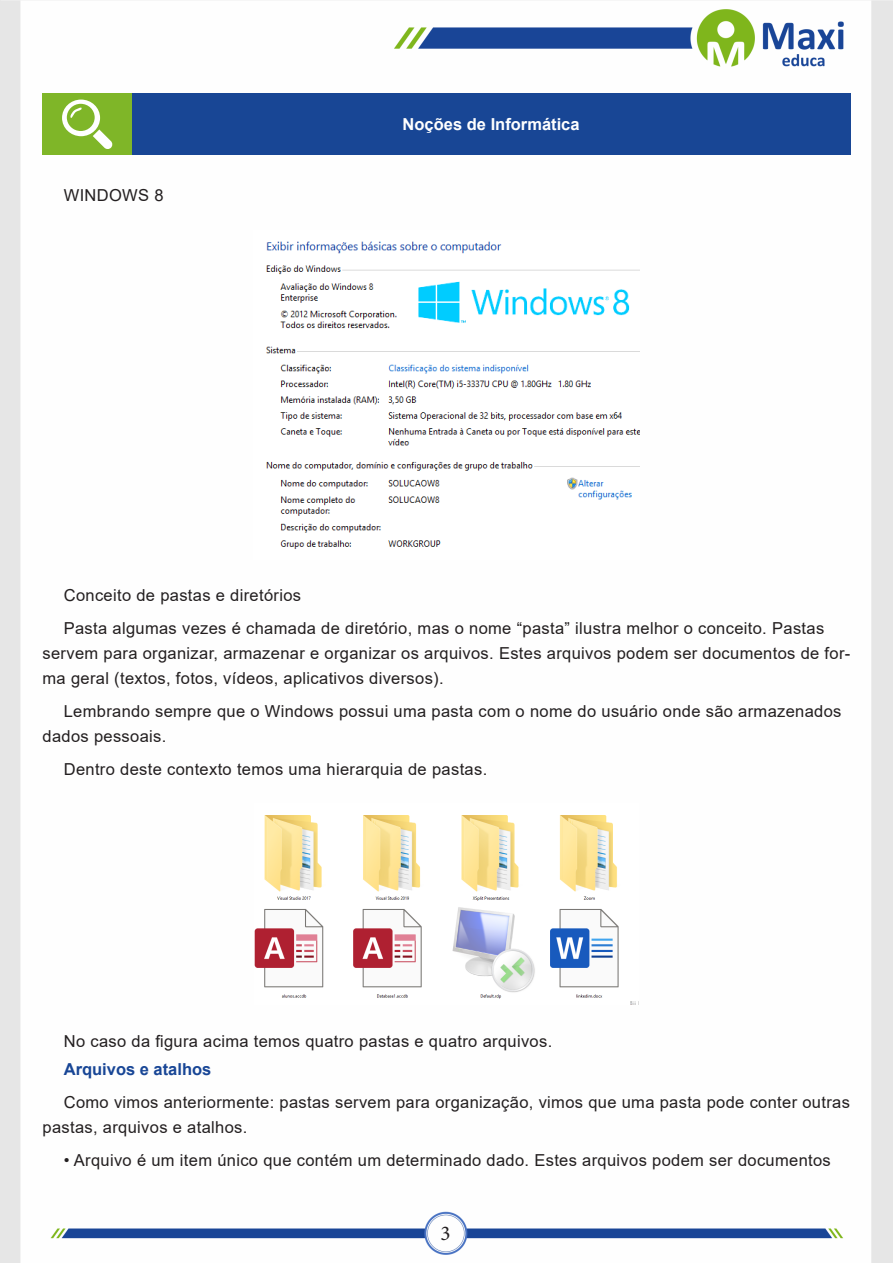
<style>
.page{position:relative;width:893px;height:1263px;background:#fff}
.page>*{position:absolute;margin:0;border:0;box-sizing:border-box;transform-origin:0 0}
.t1{font:21px "Minion Pro";color:#231f20}
.APOSTILA{font:16.5px/24.8px "Arial";letter-spacing:.02em;color:#231f20}
.Titulo_de_Caixa{font:700 16.5px "Arial";color:#fff}
.t2{font:700 16.5px "Arial";color:#184696}
</style>
<div class="page">
<img style="left:0;top:0;width:893px;height:1263px">
<div style="left:43px;top:94px;width:89px;height:61px;background:#7fb628"></div>
<div style="left:132px;top:94px;width:718px;height:61px;background:#184695"></div>
<svg style="left:62px;top:100px;width:51px;height:49px"></svg>
<img style="left:253px;top:230px;width:387px;height:329px">
<img style="left:254px;top:804px;width:385px;height:201px">
<p class="APOSTILA" style="left:64px;top:183px;width:101px">WINDOWS 8</p>
<p class="Titulo_de_Caixa" style="left:403px;top:113px;width:178px">Noções de Informática</p>
<p class="APOSTILA" style="left:64px;top:583px;width:239px">Conceito de pastas e diretórios</p>
<p class="APOSTILA" style="left:43px;top:616px;width:809px;text-indent:21px">Pasta algumas vezes é chamada de diretório, mas o nome “pasta” ilustra melhor o conceito. Pastas servem para organizar, armazenar e organizar os arquivos. Estes arquivos podem ser documentos de for&shy;ma geral (textos, fotos, vídeos, aplicativos diversos).</p>
<p class="APOSTILA" style="left:43px;top:699px;width:800px;text-indent:21px">Lembrando sempre que o Windows possui uma pasta com o nome do usuário onde são armazenados dados pessoais.</p>
<p class="APOSTILA" style="left:64px;top:757px;width:425px">Dentro deste contexto temos uma hierarquia de pastas.</p>
<p class="APOSTILA" style="left:64px;top:1028px;width:490px">No caso da figura acima temos quatro pastas e quatro arquivos.</p>
<p class="t2" style="left:64px;top:1057px;width:149px">Arquivos e atalhos</p>
<p class="APOSTILA" style="left:43px;top:1090px;width:809px;text-indent:21px">Como vimos anteriormente: pastas servem para organização, vimos que uma pasta pode conter outras pastas, arquivos e atalhos.</p>
<p class="APOSTILA" style="left:64px;top:1148px;width:769px">• Arquivo é um item único que contém um determinado dado. Estes arquivos podem ser documentos</p>
<p class="t1" style="left:440px;top:1219px;width:12px">3</p>
</div>
